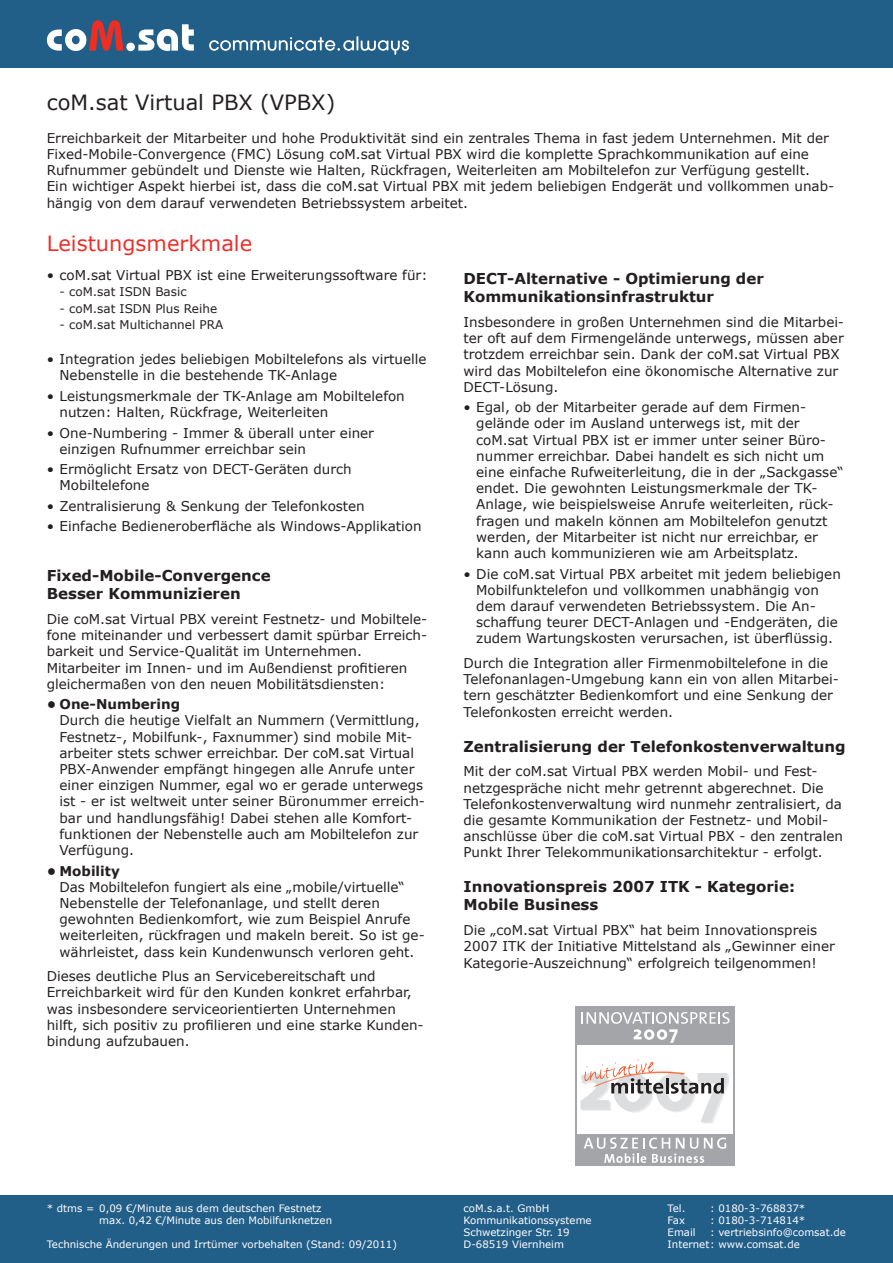
<style>
.page{position:relative;width:893px;height:1263px;background:#fff}
.page>*{position:absolute;margin:0;border:0;box-sizing:border-box;transform-origin:0 0}
.t1{font:21px "Verdana";color:#231f20}
.t2{font:21px "Verdana";color:#ec312c}
.t3{font:700 15px/18px "Verdana";color:#231f20}
.t4{font:13.5px/16.2px "Verdana";color:#231f20}
.t5{font:700 13.5px "Verdana";color:#231f20}
.t6{font:12px "Verdana";color:#231f20}
.t7{font:10.2px/12.3px "Verdana";color:#fff}
</style>
<div class="page">
<div style="left:0;top:0;width:893px;height:68px;background:#215e88"></div>
<div style="left:0;top:1196px;width:893px;height:67px;background:#215e88"></div>
<div style="left:575px;top:1006px;width:160px;height:160px;background:#a4a5a9"></div>
<div style="left:577px;top:1045px;width:156px;height:88px;background:#fff"></div>
<svg style="left:582px;top:1012px;width:148px;height:31px"></svg>
<svg style="left:581px;top:1059px;width:148px;height:64px"></svg>
<svg style="left:584px;top:1137px;width:142px;height:26px"></svg>
<svg style="left:47px;top:20px;width:147px;height:31px"></svg>
<svg style="left:209px;top:36px;width:200px;height:19px"></svg>
<h1 class="t1" style="left:47px;top:89px;width:290px">coM.sat Virtual PBX (VPBX)</h1>
<p class="t4" style="left:47px;top:130px;width:789px">Erreichbarkeit der Mitarbeiter und hohe Produktivität sind ein zentrales Thema in fast jedem Unternehmen. Mit der Fixed-Mobile-Convergence (FMC) Lösung coM.sat Virtual PBX wird die komplette Sprachkommunikation auf eine Rufnummer gebündelt und Dienste wie Halten, Rückfragen, Weiterleiten am Mobiltelefon zur Verfügung gestellt.<br>Ein wichtiger Aspekt hierbei ist, dass die coM.sat Virtual PBX mit jedem beliebigen Endgerät und vollkommen unab&shy;hängig von dem darauf verwendeten Betriebssystem arbeitet.</p>
<h1 class="t2" style="left:47px;top:230px;width:207px">Leistungsmerkmale</h1>
<p class="t4" style="left:47px;top:267px;width:382px">• coM.sat Virtual PBX ist eine Erweiterungssoftware für:</p>
<p class="t6" style="left:60px;top:284px;width:129px">- coM.sat ISDN Basic</p>
<p class="t6" style="left:60px;top:301px;width:159px">- coM.sat ISDN Plus Reihe</p>
<p class="t6" style="left:60px;top:317px;width:165px">- coM.sat Multichannel PRA</p>
<p class="t4" style="left:60px;top:351px;width:369px;text-indent:-13px">• Integration jedes beliebigen Mobiltelefons als virtuelle<br>Nebenstelle in die bestehende TK-Anlage</p>
<p class="t4" style="left:60px;top:388px;width:347px;text-indent:-13px">• Leistungsmerkmale der TK-Anlage am Mobiltelefon nutzen: Halten, Rückfrage, Weiterleiten</p>
<p class="t4" style="left:60px;top:425px;width:316px;text-indent:-13px">• One-Numbering - Immer &amp; überall unter einer einzigen Rufnummer erreichbar sein</p>
<p class="t4" style="left:60px;top:461px;width:294px;text-indent:-13px">• Ermöglicht Ersatz von DECT-Geräten durch<br>Mobiltelefone</p>
<p class="t4" style="left:47px;top:498px;width:320px">• Zentralisierung &amp; Senkung der Telefonkosten</p>
<p class="t4" style="left:47px;top:518px;width:376px">• Einfache Bedieneroberfläche als Windows-Applikation</p>
<p class="t3" style="left:47px;top:567px;width:225px">Fixed-Mobile-Convergence<br>Besser Kommunizieren</p>
<p class="t4" style="left:47px;top:611px;width:382px">Die coM.sat Virtual PBX vereint Festnetz- und Mobiltele&shy;fone miteinander und verbessert damit spürbar Erreich&shy;barkeit und Service-Qualität im Unternehmen.<br>Mitarbeiter im Innen- und im Außendienst profitieren gleichermaßen von den neuen Mobilitätsdiensten:</p>
<p class="t5" style="left:47px;top:695px;width:135px">• One-Numbering</p>
<p class="t4" style="left:60px;top:713px;width:367px">Durch die heutige Vielfalt an Nummern (Vermittlung, Festnetz-, Mobilfunk-, Faxnummer) sind mobile Mit&shy;arbeiter stets schwer erreichbar. Der coM.sat Virtual PBX-Anwender empfängt hingegen alle Anrufe unter einer einzigen Nummer, egal wo er gerade unterwegs ist - er ist weltweit unter seiner Büronummer erreich&shy;bar und handlungsfähig! Dabei stehen alle Komfort&shy;funktionen der Nebenstelle auch am Mobiltelefon zur Verfügung.</p>
<p class="t5" style="left:47px;top:862px;width:75px">• Mobility</p>
<p class="t4" style="left:60px;top:879px;width:367px">Das Mobiltelefon fungiert als eine „mobile/virtuelle“ Nebenstelle der Telefonanlage, und stellt deren gewohnten Bedienkomfort, wie zum Beispiel Anrufe weiterleiten, rückfragen und makeln bereit. So ist ge&shy;währleistet, dass kein Kundenwunsch verloren geht.</p>
<p class="t4" style="left:47px;top:968px;width:378px">Dieses deutliche Plus an Servicebereitschaft und Erreichbarkeit wird für den Kunden konkret erfahrbar, was insbesondere serviceorientierten Unternehmen hilft, sich positiv zu profilieren und eine starke Kunden&shy;bindung aufzubauen.</p>
<p class="t3" style="left:463px;top:270px;width:302px">DECT-Alternative - Optimierung der<br>Kommunikationsinfrastruktur</p>
<p class="t4" style="left:463px;top:314px;width:382px">Insbesondere in großen Unternehmen sind die Mitarbei&shy;ter oft auf dem Firmengelände unterwegs, müssen aber trotzdem erreichbar sein. Dank der coM.sat Virtual PBX wird das Mobiltelefon eine ökonomische Alternative zur DECT-Lösung.</p>
<p class="t4" style="left:476px;top:399px;width:369px;text-indent:-13px">• Egal, ob der Mitarbeiter gerade auf dem Firmen&shy;gelände oder im Ausland unterwegs ist, mit der coM.sat Virtual PBX ist er immer unter seiner Büro&shy;nummer erreichbar. Dabei handelt es sich nicht um eine einfache Rufweiterleitung, die in der „Sackgasse“ endet. Die gewohnten Leistungsmerkmale der TK-Anlage, wie beispielsweise Anrufe weiterleiten, rück&shy;fragen und makeln können am Mobiltelefon genutzt werden, der Mitarbeiter ist nicht nur erreichbar, er kann auch kommunizieren wie am Arbeitsplatz.</p>
<p class="t4" style="left:476px;top:566px;width:366px;text-indent:-13px">• Die coM.sat Virtual PBX arbeitet mit jedem beliebigen Mobilfunktelefon und vollkommen unabhängig von dem darauf verwendeten Betriebssystem. Die An&shy;schaffung teurer DECT-Anlagen und -Endgeräten, die zudem Wartungskosten verursachen, ist überflüssig.</p>
<p class="t4" style="left:463px;top:655px;width:377px">Durch die Integration aller Firmenmobiltelefone in die Telefonanlagen-Umgebung kann ein von allen Mitarbei&shy;tern geschätzter Bedienkomfort und eine Senkung der Telefonkosten erreicht werden.</p>
<p class="t3" style="left:463px;top:737px;width:384px">Zentralisierung der Telefonkostenverwaltung</p>
<p class="t4" style="left:463px;top:763px;width:381px">Mit der coM.sat Virtual PBX werden Mobil- und Fest&shy;netzgespräche nicht mehr getrennt abgerechnet. Die Telefonkostenverwaltung wird nunmehr zentralisiert, da die gesamte Kommunikation der Festnetz- und Mobil&shy;anschlüsse über die coM.sat Virtual PBX - den zentralen Punkt Ihrer Telekommunikationsarchitektur - erfolgt.</p>
<p class="t3" style="left:463px;top:878px;width:333px">Innovationspreis 2007 ITK - Kategorie:<br>Mobile Business</p>
<p class="t4" style="left:463px;top:922px;width:373px">Die „coM.sat Virtual PBX“ hat beim Innovationspreis<br>2007 ITK der Initiative Mittelstand als „Gewinner einer<br>Kategorie-Auszeichnung“ erfolgreich teilgenommen!</p>
<p class="t7" style="left:99px;top:1202px;width:234px;text-indent:-52px">* dtms = 0,09 €/Minute aus dem deutschen Festnetz max. 0,42 €/Minute aus den Mobilfunknetzen</p>
<p class="t7" style="left:47px;top:1239px;width:352px">Technische Änderungen und Irrtümer vorbehalten (Stand: 09/2011)</p>
<p class="t7" style="left:463px;top:1202px;width:126px">coM.s.a.t. GmbH<br>Kommunikationssysteme<br>Schwetzinger Str. 19<br>D-68519 Viernheim</p>
<p class="t7" style="left:668px;top:1202px;width:19px">Tel.</p>
<p class="t7" style="left:710px;top:1202px;width:97px">: 0180-3-768837*</p>
<p class="t7" style="left:668px;top:1214px;width:19px">Fax</p>
<p class="t7" style="left:710px;top:1214px;width:97px">: 0180-3-714814*</p>
<p class="t7" style="left:668px;top:1226px;width:30px">Email</p>
<p class="t7" style="left:668px;top:1226px;width:180px;text-indent:43px">: vertriebsinfo@comsat.de<br>Internet: www.comsat.de</p>
</div>
